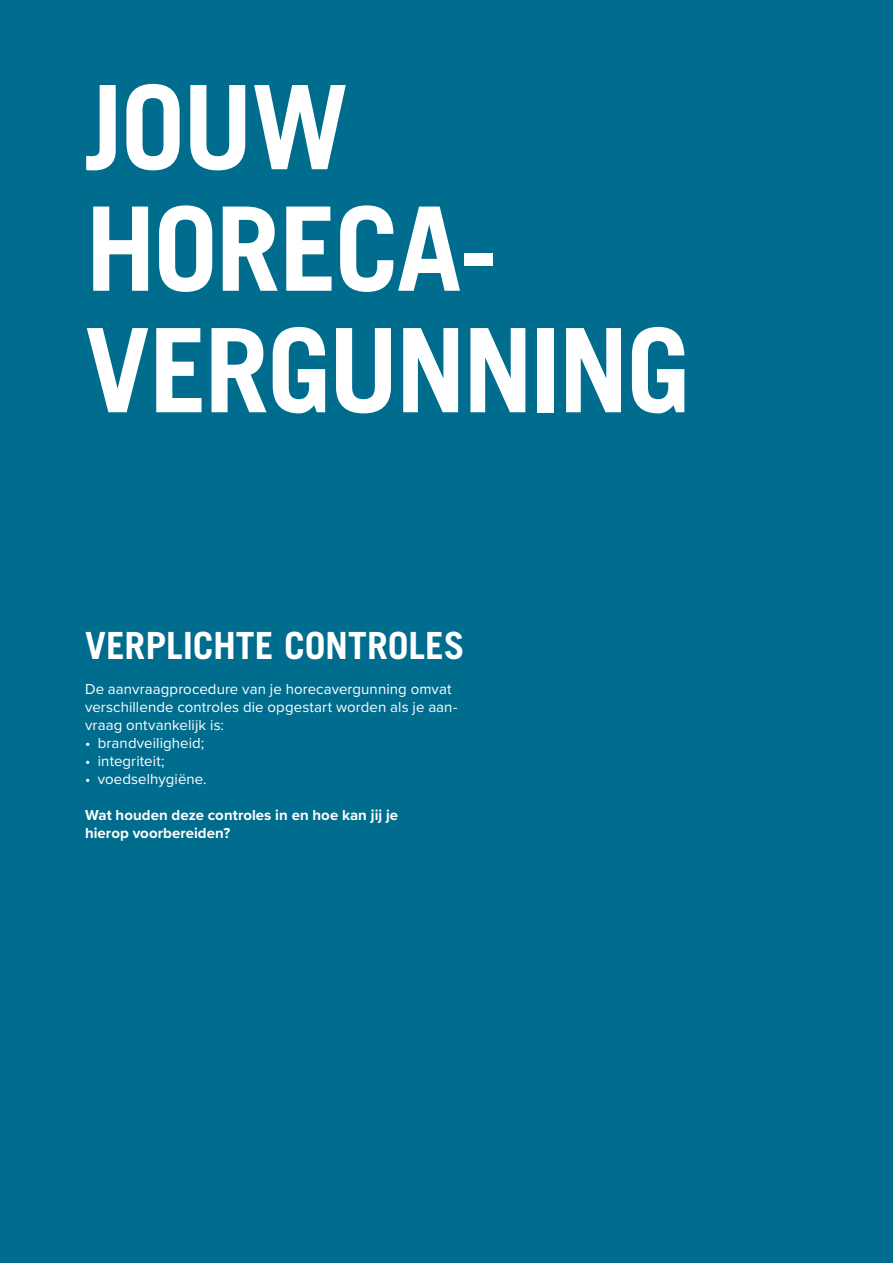
<style>
.page{position:relative;width:893px;height:1263px;background:#006c8e}
.page>*{position:absolute;margin:0;border:0;box-sizing:border-box;transform-origin:0 0}
.t1{font:700 116.55px/121.5px "Trade Gothic LT Pro";letter-spacing:-.025em;color:#fff}
.t2{font:700 37.5px "Trade Gothic LT Pro";color:#fff}
.t3{font:15px/18px "Proxima Nova";letter-spacing:.005em;color:#fff}
.t4{font:700 15px/18px "Proxima Nova";letter-spacing:.005em;color:#fff}
</style>
<div class="page">
<h1 class="t1" style="left:85px;top:65px;width:607px">JOUW<br>HORECA-<br>VERGUNNING</h1>
<h2 class="t2" style="left:85px;top:622px;width:381px">VERPLICHTE CONTROLES</h2>
<p class="t3" style="left:85px;top:679px;width:374px">De aanvraagprocedure van je horecavergunning omvat verschillende controles die opgestart worden als je aan&shy;vraag ontvankelijk is:</p>
<p class="t3" style="left:85px;top:733px;width:121px">• brandveiligheid;</p>
<p class="t3" style="left:85px;top:751px;width:81px">• integriteit;</p>
<p class="t3" style="left:85px;top:769px;width:123px">• voedselhygiëne.</p>
<p class="t4" style="left:85px;top:805px;width:315px">Wat houden deze controles in en hoe kan jij je hierop voorbereiden?</p>
</div>
